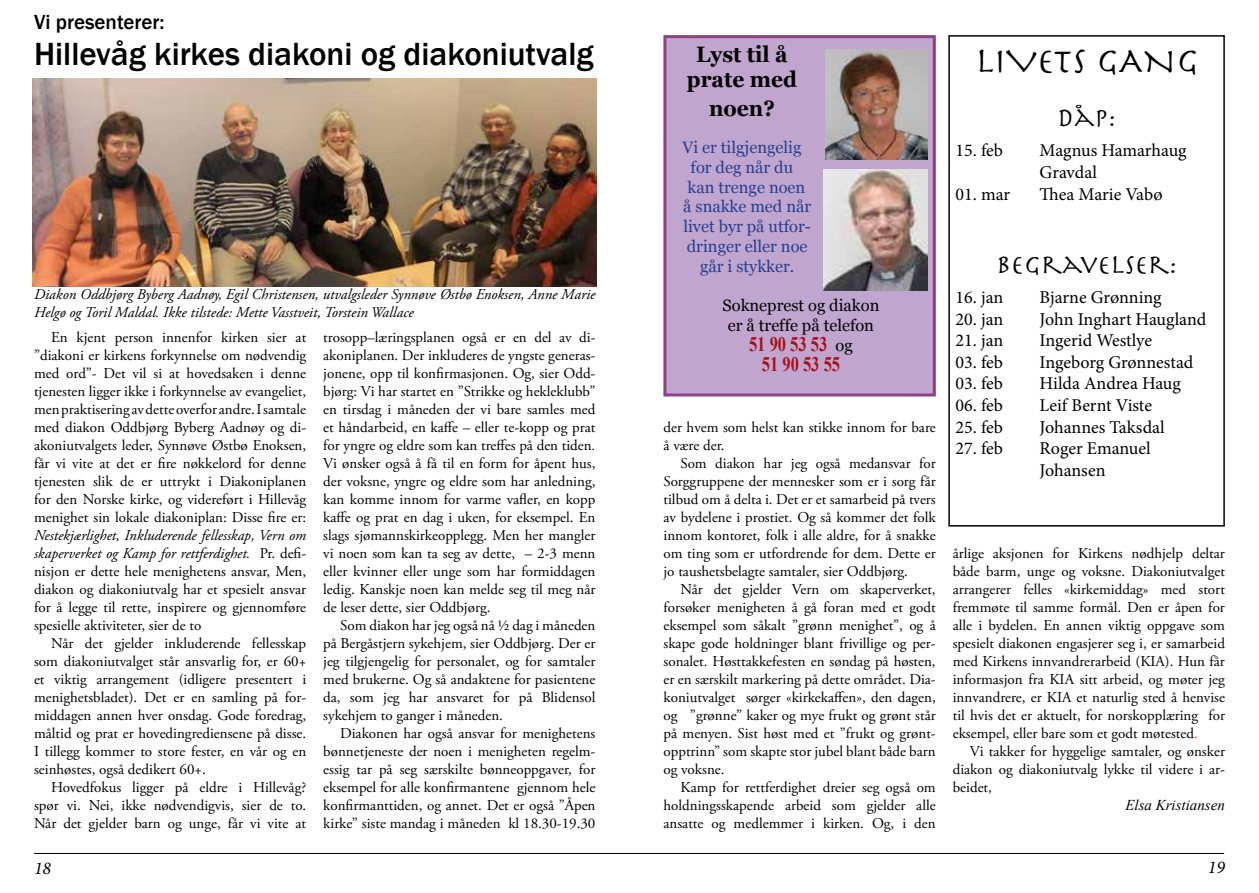
<style>
.page{position:relative;width:1259px;height:893px;background:#fff}
.page>*{position:absolute;margin:0;border:0;box-sizing:border-box;transform-origin:0 0}
.t1{font:36px "Herculanum";color:#000}
.t2{font:500 33px "Franklin Gothic";color:#000}
.t3{font:27px "Herculanum";color:#000}
.t4{font:700 22.2px/29.4px "Georgia";color:#000;text-align:center;scale:.94 1}
.t5{font:500 21px "Franklin Gothic";color:#000}
.t6{font:700 20.7px/19.8px "Times New Roman";color:#ab0f16;text-align:center;scale:.8 1}
.t7{font:18px/21.6px "Minion Pro";letter-spacing:-.005em;color:#000}
.t8{font:italic 18px "Minion Pro";color:#000}
.t9{font:16.5px/19.8px "Georgia";color:#25408f;text-align:center}
.t10{font:16.5px/19.8px "Georgia";color:#000;text-align:center}
.t11{font:15px/18px "Adobe Garamond Pro";color:#000;text-align:justify}
.t12{font:italic 15px/18px "Adobe Garamond Pro";color:#000}
.t13{font:italic 15px "Times New Roman";color:#000}
.s1{font-style:italic}
.s2{font-family:"Georgia";font-weight:400;font-size:16.5px;color:#000}
.s3{color:#ff2b06}
</style>
<div class="page">
<hr style="left:34px;top:853px;width:1190px;height:1px;background:#000">
<div style="left:948px;top:35px;width:276px;height:492px;border:2px solid #000"></div>
<div style="left:665px;top:37px;width:269px;height:358px;background:#c0a5cf"></div>
<div style="left:663px;top:35px;width:273px;height:361px;border:3px solid #8e4085"></div>
<img style="left:825px;top:50px;width:102px;height:109px">
<img style="left:823px;top:169px;width:104px;height:121px">
<img style="left:33px;top:79px;width:564px;height:207px">
<h3 class="t5" style="left:34px;top:9px;width:132px">Vi presenterer:</h3>
<h2 class="t2" style="left:34px;top:34px;width:561px">Hillevåg kirkes diakoni og diakoniutvalg</h2>
<p class="t12" style="left:34px;top:286px;width:563px">Diakon Oddbjørg Byberg Aadnøy, Egil Christensen, utvalgsleder Synnøve Østbø Enoksen, Anne Marie<br>Helgø og Toril Maldal. Ikke tilstede: Mette Vasstveit, Torstein Wallace</p>
<p class="t11" style="left:34px;top:329px;width:274px;text-indent:17px">En kjent person innenfor kirken sier at ”diakoni er kirkens forkynnelse om nødvendig med ord”- Det vil si at hovedsaken i denne tjenesten ligger ikke i forkynnelse av evangeliet, men praktisering av dette overfor andre. I samtale med diakon Oddbjørg Byberg Aadnøy og di&shy;akoniutvalgets leder, Synnøve Østbø Enoksen, får vi vite at det er fire nøkkelord for denne tjenesten slik de er uttrykt i Diakoniplanen for den Norske kirke, og videreført i Hillevåg menighet sin lokale diakoniplan: Disse fire er:</p>
<p class="t11" style="left:34px;top:527px;width:274px"><span class="s1">Nestekjærlighet, Inkluderende fellesskap, Vern om skaperverket og Kamp for rettferdighet.</span> Pr. defi&shy;nisjon er dette hele menighetens ansvar, Men, diakon og diakoniutvalg har et spesielt ansvar for å legge til rette, inspirere og gjennomføre spesielle aktiviteter, sier de to</p>
<p class="t11" style="left:34px;top:635px;width:274px;text-indent:17px">Når det gjelder inkluderende fellesskap som diakoniutvalget står ansvarlig for, er 60+ et viktig arrangement (idligere presentert i menighetsbladet). Det er en samling på for&shy;middagen annen hver onsdag. Gode foredrag, måltid og prat er hovedingrediensene på disse.<br>I tillegg kommer to store fester, en vår og en seinhøstes, også dedikert 60+.</p>
<p class="t11" style="left:34px;top:779px;width:274px;text-indent:17px">Hovedfokus ligger på eldre i Hillevåg? spør vi. Nei, ikke nødvendigvis, sier de to.<br>Når det gjelder barn og unge, får vi vite at</p>
<p class="t11" style="left:323px;top:329px;width:274px">trosopp–læringsplanen også er en del av di&shy;akoniplanen. Der inkluderes de yngste generas&shy;jonene, opp til konfirmasjonen. Og, sier Odd&shy;bjørg: Vi har startet en ”Strikke og hekleklubb” en tirsdag i måneden der vi bare samles med et håndarbeid, en kaffe – eller te-kopp og prat for yngre og eldre som kan treffes på den tiden<span class="s1">.<br></span>Vi ønsker også å få til en form for åpent hus, der voksne, yngre og eldre som har anledning, kan komme innom for varme vafler, en kopp kaffe og prat en dag i uken, for eksempel. En slags sjømannskirkeopplegg. Men her mangler vi noen som kan ta seg av dette, – 2-3 menn eller kvinner eller unge som har formiddagen ledig. Kanskje noen kan melde seg til meg når de leser dette, sier Oddbjørg.</p>
<p class="t11" style="left:323px;top:617px;width:274px;text-indent:17px">Som diakon har jeg også nå ½ dag i måneden på Bergåstjern sykehjem, sier Oddbjørg. Der er jeg tilgjengelig for personalet, og for samtaler med brukerne. Og så andaktene for pasientene da, som jeg har ansvaret for på Blidensol sykehjem to ganger i måneden.</p>
<p class="t11" style="left:323px;top:725px;width:274px;text-indent:17px">Diakonen har også ansvar for menighetens bønnetjeneste der noen i menigheten regelm&shy;essig tar på seg særskilte bønneoppgaver, for eksempel for alle konfirmantene gjennom hele konfirmanttiden, og annet. Det er også ”Åpen kirke” siste mandag i måneden kl 18.30-19.30</p>
<h3 class="t4" style="left:696px;top:39px;width:99px">Lyst til å</h3>
<h1 class="t1" style="left:975px;top:38px;width:225px">LIVETS GANG</h1>
<h3 class="t4" style="left:687px;top:64px;width:119px">prate med noen?</h3>
<p class="t9" style="left:682px;top:138px;width:130px">Vi er tilgjengelig for deg når du kan trenge noen å snakke med når livet byr på utfor&shy;dringer eller noe går i stykker.</p>
<p class="t10" style="left:722px;top:296px;width:158px">Sokneprest og diakon er å treffe på telefon</p>
<h3 class="t6" style="left:749px;top:334px;width:131px">51 90 53 53 <span class="s2">og<br></span>51 90 53 55</h3>
<h3 class="t3" style="left:1057px;top:101px;width:61px">DÅP:</h3>
<p class="t7" style="left:955px;top:140px;width:49px">15. feb</p>
<p class="t7" style="left:1039px;top:140px;width:148px">Magnus Hamarhaug<br>Gravdal</p>
<p class="t7" style="left:955px;top:183px;width:56px">01. mar</p>
<p class="t7" style="left:1039px;top:183px;width:124px">Thea Marie Vabø</p>
<h3 class="t3" style="left:996px;top:247px;width:182px">BEGRAVELSER:</h3>
<p class="t7" style="left:955px;top:287px;width:49px">16. jan</p>
<p class="t7" style="left:1039px;top:287px;width:123px">Bjarne Grønning</p>
<p class="t7" style="left:955px;top:308px;width:49px">20. jan</p>
<p class="t7" style="left:1039px;top:308px;width:168px">John Inghart Haugland</p>
<p class="t7" style="left:955px;top:330px;width:49px">21. jan</p>
<p class="t7" style="left:1039px;top:330px;width:114px">Ingerid Westlye</p>
<p class="t7" style="left:955px;top:351px;width:49px">03. feb</p>
<p class="t7" style="left:1039px;top:351px;width:155px">Ingeborg Grønnestad</p>
<p class="t7" style="left:955px;top:373px;width:49px">03. feb</p>
<p class="t7" style="left:1039px;top:373px;width:143px">Hilda Andrea Haug</p>
<p class="t7" style="left:955px;top:395px;width:49px">06. feb</p>
<p class="t7" style="left:1039px;top:395px;width:114px">Leif Bernt Viste</p>
<p class="t7" style="left:955px;top:416px;width:49px">25. feb</p>
<p class="t7" style="left:1039px;top:416px;width:127px">Johannes Taksdal</p>
<p class="t7" style="left:955px;top:438px;width:49px">27. feb</p>
<p class="t7" style="left:1039px;top:438px;width:112px">Roger Emanuel<br>Johansen</p>
<p class="t11" style="left:663px;top:419px;width:274px">der hvem som helst kan stikke innom for bare å være der.</p>
<p class="t11" style="left:663px;top:455px;width:274px;text-indent:17px">Som diakon har jeg også medansvar for Sorggruppene der mennesker som er i sorg får tilbud om å delta i. Det er et samarbeid på tvers av bydelene i prostiet. Og så kommer det folk innom kontoret, folk i alle aldre, for å snakke om ting som er utfordrende for dem. Dette er jo taushetsbelagte samtaler, sier Oddbjørg.</p>
<p class="t11" style="left:663px;top:581px;width:274px;text-indent:17px">Når det gjelder Vern om skaperverket, forsøker menigheten å gå foran med et godt eksempel som såkalt ”grønn menighet”, og å skape gode holdninger blant frivillige og per&shy;sonalet. Høsttakkefesten en søndag på høsten, er en særskilt markering på dette området. Dia&shy;koniutvalget sørger «kirkekaffen», den dagen, og ”grønne” kaker og mye frukt og grønt står på menyen. Sist høst med et ”frukt og grønt&shy;opptrinn” som skapte stor jubel blant både barn og voksne.</p>
<p class="t11" style="left:663px;top:779px;width:274px;text-indent:17px">Kamp for rettferdighet dreier seg også om holdningsskapende arbeid som gjelder alle ansatte og medlemmer i kirken. Og, i den</p>
<p class="t11" style="left:952px;top:545px;width:274px">årlige aksjonen for Kirkens nødhjelp deltar både barm, unge og voksne. Diakoniutvalget arrangerer felles «kirkemiddag» med stort fremmøte til samme formål. Den er åpen for alle i bydelen. En annen viktig oppgave som spesielt diakonen engasjerer seg i, er samarbeid med Kirkens innvandrerarbeid (KIA). Hun får informasjon fra KIA sitt arbeid, og møter jeg innvandrere, er KIA et naturlig sted å henvise til hvis det er aktuelt, for norskopplæring for eksempel, eller bare som et godt møtested<span class="s3">.</span></p>
<p class="t11" style="left:952px;top:743px;width:274px;text-indent:17px">Vi takker for hyggelige samtaler, og ønsker diakon og diakoniutvalg lykke til videre i ar&shy;beidet,</p>
<p class="t13" style="left:1125px;top:795px;width:101px">Elsa Kristiansen</p>
<p class="t8" style="left:34px;top:856px;width:19px">18</p>
<p class="t8" style="left:1207px;top:855px;width:19px">19</p>
</div>
